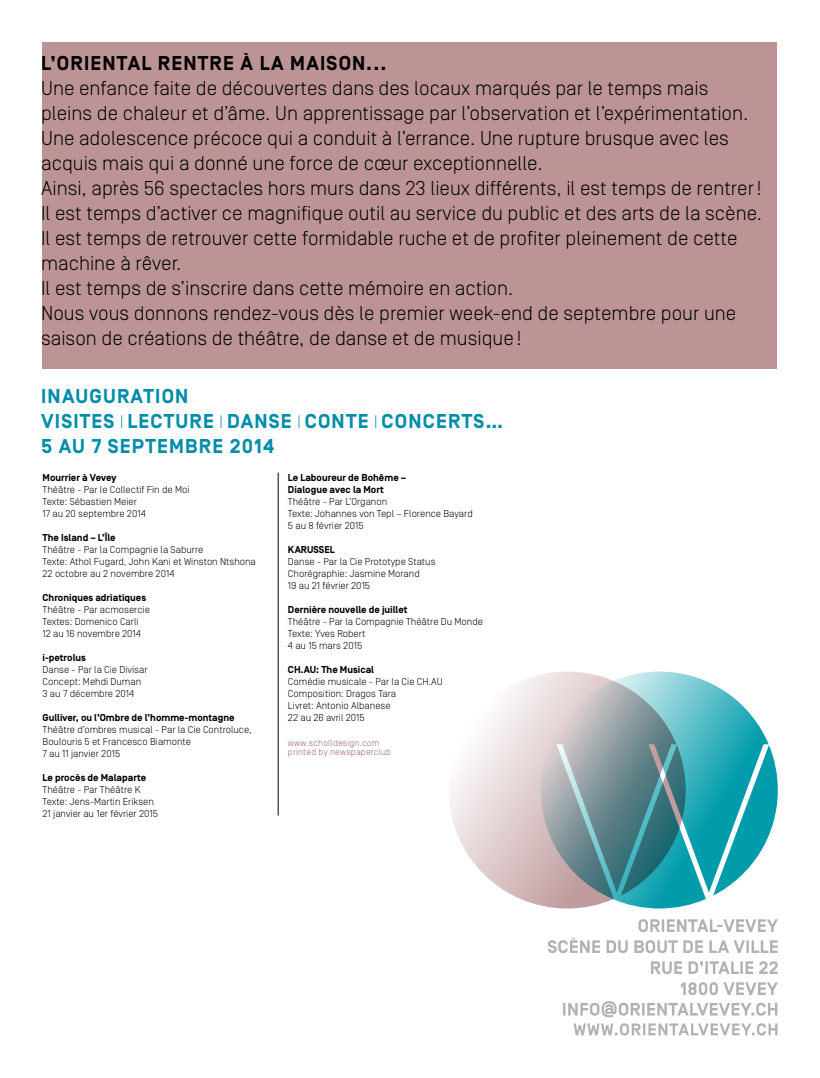
<style>
.page{position:relative;width:820px;height:1078px;background:#fff}
.page>*{position:absolute;margin:0;border:0;box-sizing:border-box;transform-origin:0 0}
.t1{font:300 20px/25px "Simplon Norm";color:#000}
.t2{font:700 20px/25px "Simplon Norm";letter-spacing:.06em;color:#008daa}
.t3{font:700 20px "Simplon Norm";letter-spacing:.06em;color:#000}
.t4{font:300 10px/12px "Simplon Norm";color:#000}
.t5{font:700 10px/12px "Simplon Norm";color:#000}
.t6{font:300 9px/9px "Simplon Norm";letter-spacing:.02em;color:#9e6268}
.s1{font-weight:300;font-size:18px}
</style>
<div class="page">
<div style="left:43px;top:43px;width:734px;height:326px;background:#bc9496"></div>
<svg style="left:685px;top:674px;width:92px;height:232px"></svg>
<svg style="left:563px;top:1001px;width:214px;height:16px"></svg>
<svg style="left:681px;top:982px;width:96px;height:12px"></svg>
<svg style="left:651px;top:961px;width:126px;height:12px"></svg>
<svg style="left:548px;top:937px;width:229px;height:15px"></svg>
<svg style="left:638px;top:919px;width:139px;height:12px"></svg>
<svg style="left:573px;top:1023px;width:204px;height:12px"></svg>
<hr style="left:278px;top:472px;width:1px;height:343px;background:#000">
<svg style="left:449px;top:671px;width:236px;height:237px"></svg>
<h1 class="t3" style="left:41px;top:52px;width:347px">L’ORIENTAL RENTRE À LA MAISON...</h1>
<p class="t1" style="left:41px;top:76px;width:722px">Une enfance faite de découvertes dans des locaux marqués par le temps mais pleins de chaleur et d’âme. Un apprentissage par l’observation et l’expérimentation.<br>Une adolescence précoce qui a conduit à l’errance. Une rupture brusque avec les acquis mais qui a donné une force de cœur exceptionnelle.<br>Ainsi, après 56 spectacles hors murs dans 23 lieux différents, il est temps de rentrer !<br>Il est temps d’activer ce magnifique outil au service du public et des arts de la scène.<br>Il est temps de retrouver cette formidable ruche et de profiter pleinement de cette machine à rêver.<br>Il est temps de s’inscrire dans cette mémoire en action.<br>Nous vous donnons rendez-vous dès le premier week-end de septembre pour une saison de créations de théâtre, de danse et de musique !</p>
<h1 class="t2" style="left:41px;top:385px;width:463px">INAUGURATION<br>VISITES <span class="s1">|</span> LECTURE <span class="s1">|</span> DANSE <span class="s1">|</span> CONTE <span class="s1">|</span> CONCERTS…<br>5 AU 7 SEPTEMBRE 2014</h1>
<p class="t5" style="left:43px;top:471px;width:75px">Mourrier à Vevey</p>
<p class="t4" style="left:43px;top:483px;width:148px">Théâtre - Par le Collectif Fin de Moi<br>Texte: Sébastien Meier<br>17 au 20 septembre 2014</p>
<p class="t5" style="left:43px;top:531px;width:75px">The Island – L’Île</p>
<p class="t4" style="left:43px;top:543px;width:215px">Théâtre - Par la Compagnie la Saburre<br>Texte: Athol Fugard, John Kani et Winston Ntshona<br>22 octobre au 2 novembre 2014</p>
<p class="t5" style="left:43px;top:591px;width:105px">Chroniques adriatiques</p>
<p class="t4" style="left:43px;top:603px;width:109px">Théâtre - Par acmosercie<br>Textes: Domenico Carli<br>12 au 16 novembre 2014</p>
<p class="t5" style="left:43px;top:651px;width:45px">i-petrolus</p>
<p class="t4" style="left:43px;top:663px;width:106px">Danse - Par la Cie Divisar<br>Concept: Mehdi Duman<br>3 au 7 décembre 2014</p>
<p class="t5" style="left:43px;top:711px;width:193px">Gulliver, ou l’Ombre de l’homme-montagne</p>
<p class="t4" style="left:43px;top:723px;width:211px">Théâtre d’ombres musical - Par la Cie Controluce,<br>Boulouris 5 et Francesco Biamonte<br>7 au 11 janvier 2015</p>
<p class="t5" style="left:43px;top:771px;width:105px">Le procès de Malaparte</p>
<p class="t4" style="left:43px;top:783px;width:117px">Théâtre - Par Théâtre K<br>Texte: Jens-Martin Eriksen<br>21 janvier au 1er février 2015</p>
<p class="t5" style="left:288px;top:471px;width:120px">Le Laboureur de Bohême –<br>Dialogue avec la Mort</p>
<p class="t4" style="left:288px;top:495px;width:186px">Théâtre - Par L’Organon<br>Texte: Johannes von Tepl – Florence Bayard<br>5 au 8 février 2015</p>
<p class="t5" style="left:288px;top:543px;width:48px">KARUSSEL</p>
<p class="t4" style="left:288px;top:555px;width:149px">Danse - Par la Cie Prototype Status<br>Chorégraphie: Jasmine Morand<br>19 au 21 février 2015</p>
<p class="t5" style="left:288px;top:603px;width:121px">Dernière nouvelle de juillet</p>
<p class="t4" style="left:288px;top:615px;width:196px">Théâtre - Par la Compagnie Théâtre Du Monde<br>Texte: Yves Robert<br>4 au 15 mars 2015</p>
<p class="t5" style="left:288px;top:663px;width:88px">CH.AU: The Musical</p>
<p class="t4" style="left:288px;top:675px;width:156px">Comédie musicale - Par la Cie CH.AU<br>Composition: Dragos Tara<br>Livret: Antonio Albanese<br>22 au 26 avril 2015</p>
<p class="t6" style="left:288px;top:737px;width:104px">www.scholldesign.com printed by newspaperclub</p>
</div>
